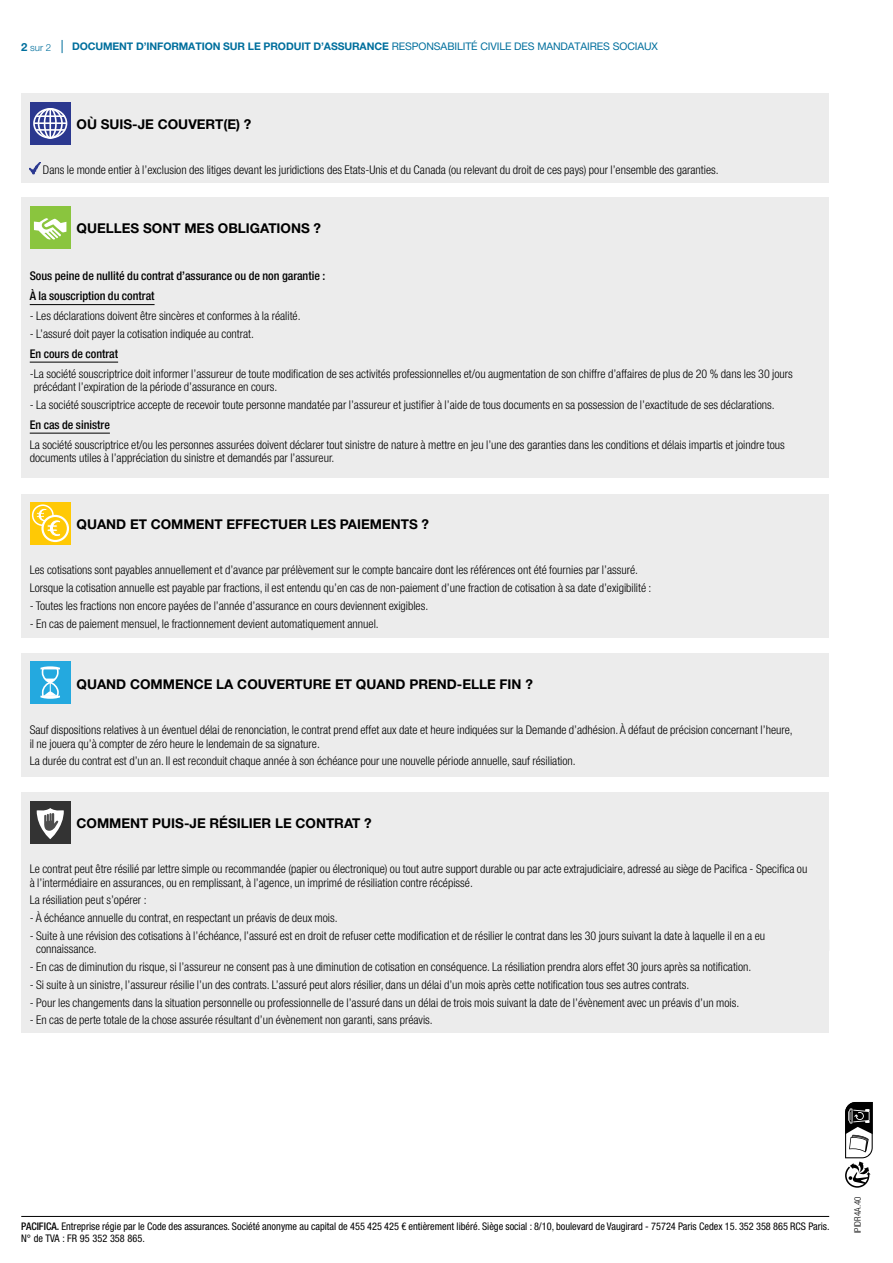
<style>
.page{position:relative;width:893px;height:1263px;background:#fff}
.page>*{position:absolute;margin:0;border:0;box-sizing:border-box;transform-origin:0 0}
.t1{font:700 13.5px "Helvetica Neue LT Std";color:#000}
.t2{font:300 condensed 12px/13.5px "Helvetica Neue LT Std";color:#000}
.t3{font:500 condensed 12px/19.8px "Helvetica Neue LT Std";color:#000}
.t4{font:condensed 10.5px/12px "Helvetica Neue LT Std";color:#000}
.t5{font:700 10.5px "Helvetica Neue LT Std";letter-spacing:-.01em;color:#006f9d}
.t6{font:300 9.75px "Helvetica Neue LT Std";color:#006f9d}
.t7{font:300 condensed 9px "Helvetica Neue LT Std";color:#000}
.s1{font-weight:700;font-size:11.25px}
.s2{font-weight:400}
.s3{font-weight:500}
</style>
<div class="page">
<svg style="left:62px;top:40px;width:1px;height:13px"></svg>
<hr style="left:21px;top:1216px;width:808px;height:1px;background:#000">
<div style="left:21px;top:94px;width:808px;height:89px;background:#ececec"></div>
<svg style="left:30px;top:162px;width:10px;height:12px"></svg>
<div style="left:21px;top:198px;width:808px;height:280px;background:#ececec"></div>
<hr style="left:30px;top:304px;width:125px;height:1px;background:#000">
<hr style="left:30px;top:362px;width:88px;height:1px;background:#000">
<hr style="left:30px;top:433px;width:80px;height:1px;background:#000">
<div style="left:21px;top:494px;width:808px;height:143px;background:#ececec"></div>
<div style="left:21px;top:653px;width:808px;height:124px;background:#ececec"></div>
<div style="left:21px;top:793px;width:808px;height:240px;background:#ececec"></div>
<svg style="left:30px;top:102px;width:41px;height:43px"></svg>
<div style="left:33px;top:108px;width:34px;height:31px;border:2px solid #fff;border-radius:50%"></div>
<div style="left:38px;top:108px;width:25px;height:31px;border:2px solid #fff;border-radius:50%"></div>
<div style="left:44px;top:108px;width:13px;height:31px;border:2px solid #fff;border-radius:50%"></div>
<hr style="left:49px;top:109px;width:2px;height:30px;background:#fff">
<hr style="left:36px;top:115px;width:29px;height:2px;background:#fff">
<hr style="left:36px;top:129px;width:29px;height:2px;background:#fff">
<hr style="left:34px;top:122px;width:33px;height:2px;background:#fff">
<div style="left:30px;top:206px;width:41px;height:43px;background:#8ac53e"></div>
<svg style="left:34px;top:218px;width:33px;height:22px"></svg>
<div style="left:30px;top:661px;width:41px;height:43px;background:#24a9df"></div>
<svg style="left:40px;top:666px;width:20px;height:33px"></svg>
<div style="left:30px;top:801px;width:41px;height:43px;background:#333"></div>
<svg style="left:37px;top:808px;width:27px;height:31px"></svg>
<div style="left:30px;top:502px;width:41px;height:42px;background:#ffc905"></div>
<div style="left:32px;top:504px;width:22px;height:22px;border:2px solid #fff;border-radius:50%"></div>
<svg style="left:43px;top:516px;width:25px;height:25px"></svg>
<div style="left:41px;top:515px;width:28px;height:27px;border:2px solid #fff;border-radius:50%"></div>
<svg style="left:36px;top:508px;width:26px;height:29px"></svg>
<svg style="left:845px;top:1102px;width:28px;height:86px"></svg>
<p class="t6" style="left:21px;top:42px;width:32px"><span class="s1">2</span> sur 2</p>
<p class="t5" style="left:72px;top:40px;width:587px">DOCUMENT D’INFORMATION SUR LE PRODUIT D’ASSURANCE <span class="s2">RESPONSABILITÉ CIVILE DES MANDATAIRES SOCIAUX</span></p>
<p class="t1" style="left:77px;top:116px;width:176px">OÙ SUIS-JE COUVERT(E) ?</p>
<p class="t2" style="left:43px;top:163px;width:677px">Dans le monde entier à l’exclusion des litiges devant les juridictions des Etats-Unis et du Canada (ou relevant du droit de ces pays) pour l’ensemble des garanties.</p>
<p class="t1" style="left:77px;top:220px;width:246px">QUELLES SONT MES OBLIGATIONS ?</p>
<p class="t3" style="left:30px;top:266px;width:297px">Sous peine de nullité du contrat d’assurance ou de non garantie :<br>À la souscription du contrat</p>
<p class="t2" style="left:30px;top:309px;width:272px">- Les déclarations doivent être sincères et conformes à la réalité.</p>
<p class="t2" style="left:30px;top:327px;width:226px">- L’assuré doit payer la cotisation indiquée au contrat.</p>
<p class="t3" style="left:30px;top:343px;width:90px">En cours de contrat</p>
<p class="t2" style="left:34px;top:366px;width:761px;text-indent:-4px">-La société souscriptrice doit informer l’assureur de toute modification de ses activités professionnelles et/ou augmentation de son chiffre d’affaires de plus de 20 % dans les 30 jours précédant l’expiration de la période d’assurance en cours.</p>
<p class="t2" style="left:30px;top:398px;width:746px">- La société souscriptrice accepte de recevoir toute personne mandatée par l’assureur et justifier à l’aide de tous documents en sa possession de l’exactitude de ses déclarations.</p>
<p class="t3" style="left:30px;top:414px;width:82px">En cas de sinistre</p>
<p class="t2" style="left:30px;top:437px;width:757px">La société souscriptrice et/ou les personnes assurées doivent déclarer tout sinistre de nature à mettre en jeu l’une des garanties dans les conditions et délais impartis et joindre tous documents utiles à l’appréciation du sinistre et demandés par l’assureur.</p>
<p class="t1" style="left:77px;top:516px;width:354px">QUAND ET COMMENT EFFECTUER LES PAIEMENTS ?</p>
<p class="t2" style="left:30px;top:561px;width:623px;line-height:17.7px">Les cotisations sont payables annuellement et d’avance par prélèvement sur le compte bancaire dont les références ont été fournies par l’assuré.<br>Lorsque la cotisation annuelle est payable par fractions, il est entendu qu’en cas de non-paiement d’une fraction de cotisation à sa date d’exigibilité :</p>
<p class="t2" style="left:30px;top:599px;width:400px">- Toutes les fractions non encore payées de l’année d’assurance en cours deviennent exigibles.</p>
<p class="t2" style="left:30px;top:617px;width:351px">- En cas de paiement mensuel, le fractionnement devient automatiquement annuel.</p>
<p class="t1" style="left:77px;top:675px;width:458px">QUAND COMMENCE LA COUVERTURE ET QUAND PREND-ELLE FIN ?</p>
<p class="t2" style="left:30px;top:723px;width:764px">Sauf dispositions relatives à un éventuel délai de renonciation, le contrat prend effet aux date et heure indiquées sur la Demande d’adhésion. À défaut de précision concernant l’heure, il ne jouera qu’à compter de zéro heure le lendemain de sa signature.</p>
<p class="t2" style="left:30px;top:754px;width:547px">La durée du contrat est d’un an. Il est reconduit chaque année à son échéance pour une nouvelle période annuelle, sauf résiliation.</p>
<p class="t1" style="left:77px;top:815px;width:297px">COMMENT PUIS-JE RÉSILIER LE CONTRAT ?</p>
<p class="t2" style="left:30px;top:862px;width:779px">Le contrat peut être résilié par lettre simple ou recommandée (papier ou électronique) ou tout autre support durable ou par acte extrajudiciaire, adressé au siège de Pacifica - Specifica ou à l’intermédiaire en assurances, ou en remplissant, à l’agence, un imprimé de résiliation contre récépissé.</p>
<p class="t2" style="left:30px;top:893px;width:118px">La résiliation peut s’opérer :</p>
<p class="t2" style="left:30px;top:911px;width:309px">- À échéance annuelle du contrat, en respectant un préavis de deux mois.</p>
<p class="t2" style="left:36px;top:929px;width:730px;text-indent:-6px">- Suite à une révision des cotisations à l’échéance, l’assuré est en droit de refuser cette modification et de résilier le contrat dans les 30 jours suivant la date à laquelle il en a eu connaissance.</p>
<p class="t2" style="left:30px;top:960px;width:723px">- En cas de diminution du risque, si l’assureur ne consent pas à une diminution de cotisation en conséquence. La résiliation prendra alors effet 30 jours après sa notification.</p>
<p class="t2" style="left:30px;top:978px;width:661px">- Si suite à un sinistre, l’assureur résilie l’un des contrats. L’assuré peut alors résilier, dans un délai d’un mois après cette notification tous ses autres contrats.</p>
<p class="t2" style="left:30px;top:995px;width:711px">- Pour les changements dans la situation personnelle ou professionnelle de l’assuré dans un délai de trois mois suivant la date de l’évènement avec un préavis d’un mois.</p>
<p class="t2" style="left:30px;top:1013px;width:405px">- En cas de perte totale de la chose assurée résultant d’un évènement non garanti, sans préavis.</p>
<p class="t4" style="left:21px;top:1220px;width:810px"><span class="s3">PACIFICA.</span> Entreprise régie par le Code des assurances. Société anonyme au capital de 455 425 425 € entièrement libéré. Siège social : 8/10, boulevard de Vaugirard - 75724 Paris Cedex 15. 352 358 865 RCS Paris.<br>N° de TVA : FR 95 352 358 865.</p>
<p class="t7" style="left:852px;top:1233px;width:38px;rotate:-90deg">IPIDR4A.40</p>
</div>
